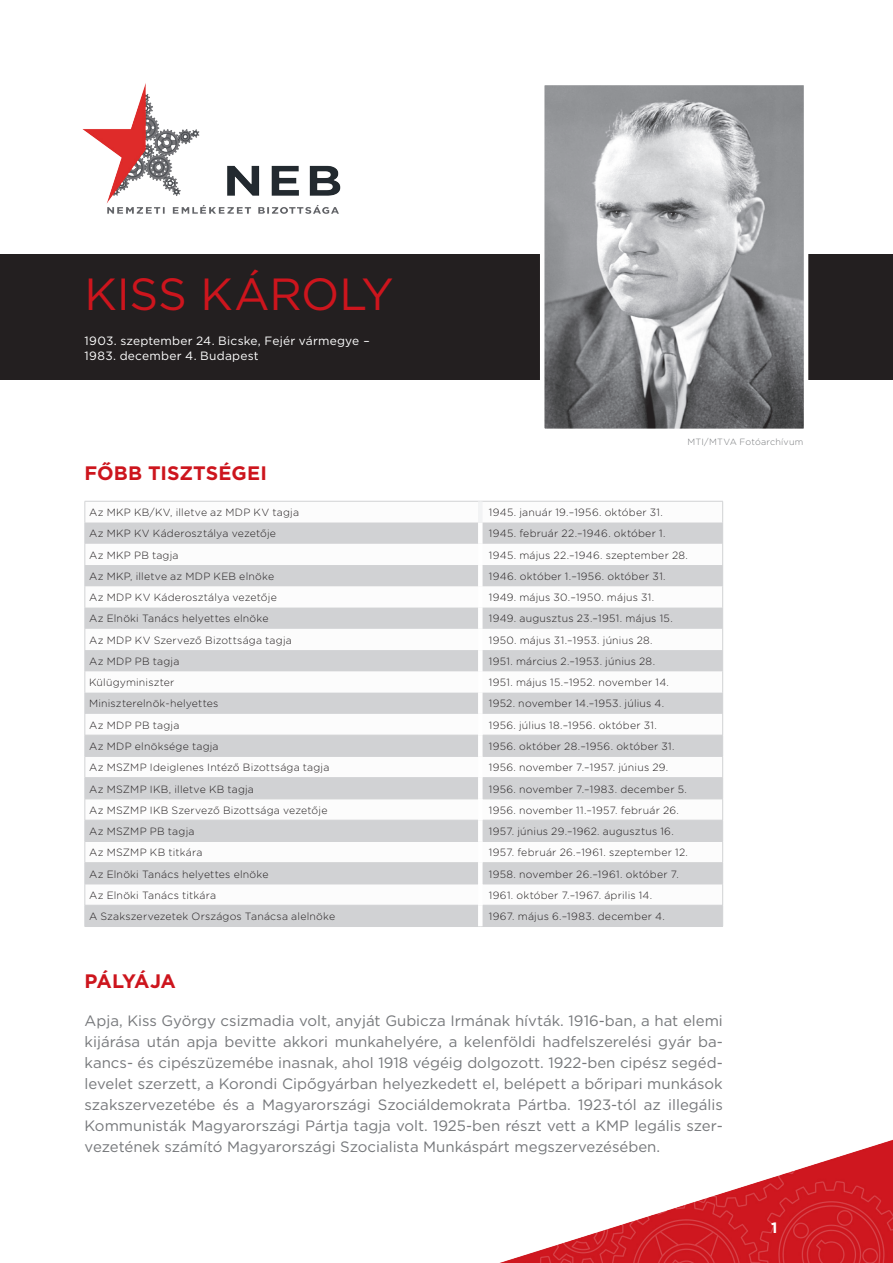
<style>
.page{position:relative;width:893px;height:1263px;background:#fff}
.page>*{position:absolute;margin:0;border:0;box-sizing:border-box;transform-origin:0 0}
.t1{font:45px "Gotham";letter-spacing:-.005em;color:#cd151d}
.t2{font:700 19.5px "Gotham";color:#cd151d}
.t3{font:700 19.5px "Gotham";letter-spacing:-.04em;color:#cd151d}
.t4{font:15px/21px "Gotham";color:#76787b;text-align:justify}
.t5{font:700 15px "Gotham";color:#fff}
.t6{font:12px/14.4px "Gotham";letter-spacing:.02em;color:#fff}
.t7{font:300 10.5px "Gotham Rounded";letter-spacing:.025em;color:#231f20}
.t8{font:300 9px "Gotham Rounded";letter-spacing:.025em;color:#76787b}
</style>
<div class="page">
<img style="left:500px;top:1140px;width:393px;height:123px">
<div style="left:0;top:254px;width:893px;height:125px;background:#231f20"></div>
<img style="left:82px;top:83px;width:259px;height:131px">
<svg style="left:86px;top:522px;width:636px;height:404px;fill:#d1d2d4"></svg>
<hr style="left:480px;top:501px;width:243px;height:1px;background:#d1d2d4">
<hr style="left:85px;top:735px;width:393px;height:1px;background:#d1d2d4">
<hr style="left:483px;top:735px;width:240px;height:1px;background:#d1d2d4">
<hr style="left:85px;top:756px;width:393px;height:1px;background:#d1d2d4">
<hr style="left:483px;top:756px;width:240px;height:1px;background:#d1d2d4">
<hr style="left:85px;top:777px;width:393px;height:1px;background:#d1d2d4">
<hr style="left:483px;top:777px;width:240px;height:1px;background:#d1d2d4">
<hr style="left:85px;top:799px;width:393px;height:1px;background:#d1d2d4">
<hr style="left:483px;top:799px;width:240px;height:1px;background:#d1d2d4">
<hr style="left:85px;top:820px;width:393px;height:1px;background:#d1d2d4">
<hr style="left:483px;top:820px;width:240px;height:1px;background:#d1d2d4">
<hr style="left:85px;top:841px;width:393px;height:1px;background:#d1d2d4">
<hr style="left:483px;top:841px;width:240px;height:1px;background:#d1d2d4">
<hr style="left:85px;top:862px;width:393px;height:1px;background:#d1d2d4">
<hr style="left:483px;top:862px;width:240px;height:1px;background:#d1d2d4">
<hr style="left:85px;top:884px;width:393px;height:1px;background:#d1d2d4">
<hr style="left:483px;top:884px;width:240px;height:1px;background:#d1d2d4">
<hr style="left:85px;top:905px;width:393px;height:1px;background:#d1d2d4">
<hr style="left:483px;top:905px;width:240px;height:1px;background:#d1d2d4">
<svg style="left:722px;top:502px;width:1px;height:424px"></svg>
<hr style="left:85px;top:926px;width:395px;height:1px;background:#d1d2d4">
<hr style="left:480px;top:926px;width:243px;height:1px;background:#d1d2d4">
<div style="left:478px;top:544px;width:5px;height:21px;background:#fff"></div>
<div style="left:478px;top:565px;width:5px;height:21px;background:#fff"></div>
<div style="left:478px;top:586px;width:5px;height:21px;background:#fff"></div>
<div style="left:478px;top:607px;width:5px;height:22px;background:#fff"></div>
<div style="left:478px;top:629px;width:5px;height:21px;background:#fff"></div>
<div style="left:478px;top:650px;width:5px;height:21px;background:#fff"></div>
<div style="left:478px;top:671px;width:5px;height:22px;background:#fff"></div>
<div style="left:478px;top:693px;width:5px;height:21px;background:#fff"></div>
<div style="left:478px;top:714px;width:5px;height:21px;background:#fff"></div>
<div style="left:478px;top:735px;width:5px;height:21px;background:#fff"></div>
<div style="left:478px;top:756px;width:5px;height:22px;background:#fff"></div>
<div style="left:478px;top:778px;width:5px;height:21px;background:#fff"></div>
<div style="left:478px;top:799px;width:5px;height:21px;background:#fff"></div>
<div style="left:478px;top:820px;width:5px;height:21px;background:#fff"></div>
<div style="left:478px;top:841px;width:5px;height:22px;background:#fff"></div>
<div style="left:478px;top:863px;width:5px;height:21px;background:#fff"></div>
<div style="left:478px;top:884px;width:5px;height:21px;background:#fff"></div>
<div style="left:478px;top:905px;width:5px;height:21px;background:#fff"></div>
<div style="left:478px;top:522px;width:5px;height:22px;background:#fff"></div>
<hr style="left:85px;top:501px;width:395px;height:1px;background:#d1d2d4">
<svg style="left:85px;top:502px;width:1px;height:424px"></svg>
<div style="left:478px;top:501px;width:5px;height:21px;background:#f2f3f4"></div>
<img style="left:545px;top:86px;width:258px;height:342px">
<div style="left:540px;top:81px;width:268px;height:352px;border:4px solid #fff"></div>
<h1 class="t1" style="left:85px;top:265px;width:55px">Kiss</h1>
<h1 class="t1" style="left:200px;top:265px;width:195px">Károly</h1>
<p class="t6" style="left:85px;top:334px;width:287px">1903. szeptember 24. Bicske, Fejér vármegye –<br>1983. december 4. Budapest</p>
<p class="t8" style="left:687px;top:436px;width:117px">MTI/MTVA Fotóarchívum</p>
<h2 class="t2" style="left:85px;top:460px;width:184px">FŐBB TISZTSÉGEI</h2>
<p class="t7" style="left:89px;top:505px;width:211px">Az MKP KB/KV, illetve az MDP KV tagja</p>
<p class="t7" style="left:489px;top:505px;width:176px">1945. január 19.–1956. október 31.</p>
<p class="t7" style="left:89px;top:527px;width:188px">Az MKP KV Káderosztálya vezetője</p>
<p class="t7" style="left:489px;top:527px;width:178px">1945. február 22.–1946. október 1.</p>
<p class="t7" style="left:89px;top:548px;width:91px">Az MKP PB tagja</p>
<p class="t7" style="left:489px;top:548px;width:201px">1945. május 22.–1946. szeptember 28.</p>
<p class="t7" style="left:89px;top:569px;width:187px">Az MKP, illetve az MDP KEB elnöke</p>
<p class="t7" style="left:489px;top:569px;width:178px">1946. október 1.–1956. október 31.</p>
<p class="t7" style="left:89px;top:590px;width:189px">Az MDP KV Káderosztálya vezetője</p>
<p class="t7" style="left:489px;top:590px;width:167px">1949. május 30.–1950. május 31.</p>
<p class="t7" style="left:89px;top:612px;width:181px">Az Elnöki Tanács helyettes elnöke</p>
<p class="t7" style="left:489px;top:612px;width:185px">1949. augusztus 23.–1951. május 15.</p>
<p class="t7" style="left:89px;top:633px;width:204px">Az MDP KV Szervező Bizottsága tagja</p>
<p class="t7" style="left:489px;top:633px;width:165px">1950. május 31.–1953. június 28.</p>
<p class="t7" style="left:89px;top:654px;width:92px">Az MDP PB tagja</p>
<p class="t7" style="left:489px;top:654px;width:168px">1951. március 2.–1953. június 28.</p>
<p class="t7" style="left:89px;top:675px;width:87px">Külügyminiszter</p>
<p class="t7" style="left:489px;top:675px;width:182px">1951. május 15.–1952. november 14.</p>
<p class="t7" style="left:89px;top:697px;width:131px">Miniszterelnök-helyettes</p>
<p class="t7" style="left:489px;top:697px;width:177px">1952. november 14.–1953. július 4.</p>
<p class="t7" style="left:89px;top:718px;width:92px">Az MDP PB tagja</p>
<p class="t7" style="left:489px;top:718px;width:170px">1956. július 18.–1956. október 31.</p>
<p class="t7" style="left:89px;top:739px;width:131px">Az MDP elnöksége tagja</p>
<p class="t7" style="left:489px;top:739px;width:187px">1956. október 28.–1956. október 31.</p>
<p class="t7" style="left:89px;top:760px;width:242px">Az MSZMP Ideiglenes Intéző Bizottsága tagja</p>
<p class="t7" style="left:489px;top:760px;width:181px">1956. november 7.–1957. június 29.</p>
<p class="t7" style="left:89px;top:782px;width:166px">Az MSZMP IKB, illetve KB tagja</p>
<p class="t7" style="left:489px;top:782px;width:200px">1956. november 7.–1983. december 5.</p>
<p class="t7" style="left:89px;top:803px;width:240px">Az MSZMP IKB Szervező Bizottsága vezetője</p>
<p class="t7" style="left:489px;top:803px;width:192px">1956. november 11.–1957. február 26.</p>
<p class="t7" style="left:89px;top:824px;width:107px">Az MSZMP PB tagja</p>
<p class="t7" style="left:489px;top:824px;width:187px">1957. június 29.–1962. augusztus 16.</p>
<p class="t7" style="left:89px;top:845px;width:115px">Az MSZMP KB titkára</p>
<p class="t7" style="left:489px;top:845px;width:201px">1957. február 26.–1961. szeptember 12.</p>
<p class="t7" style="left:89px;top:867px;width:181px">Az Elnöki Tanács helyettes elnöke</p>
<p class="t7" style="left:489px;top:867px;width:191px">1958. november 26.–1961. október 7.</p>
<p class="t7" style="left:89px;top:888px;width:129px">Az Elnöki Tanács titkára</p>
<p class="t7" style="left:489px;top:888px;width:165px">1961. október 7.–1967. április 14.</p>
<p class="t7" style="left:89px;top:909px;width:248px">A Szakszervezetek Országos Tanácsa alelnöke</p>
<p class="t7" style="left:489px;top:909px;width:178px">1967. május 6.–1983. december 4.</p>
<h2 class="t3" style="left:85px;top:968px;width:93px">PÁLYÁJA</h2>
<p class="t4" style="left:85px;top:1010px;width:640px">Apja, Kiss György csizmadia volt, anyját Gubicza Irmának hívták. 1916-ban, a hat elemi kijárása után apja bevitte akkori munkahelyére, a kelenföldi hadfelszerelési gyár ba&shy;kancs- és cipészüzemébe inasnak, ahol 1918 végéig dolgozott. 1922-ben cipész segéd&shy;levelet szerzett, a Korondi Cipőgyárban helyezkedett el, belépett a bőripari munkások szakszervezetébe és a Magyarországi Szociáldemokrata Pártba. 1923-tól az illegális Kommunisták Magyarországi Pártja tagja volt. 1925-ben részt vett a KMP legális szer&shy;vezetének számító Magyarországi Szocialista Munkáspárt megszervezésében.</p>
<h3 class="t5" style="left:771px;top:1218px;width:8px">1</h3>
</div>
